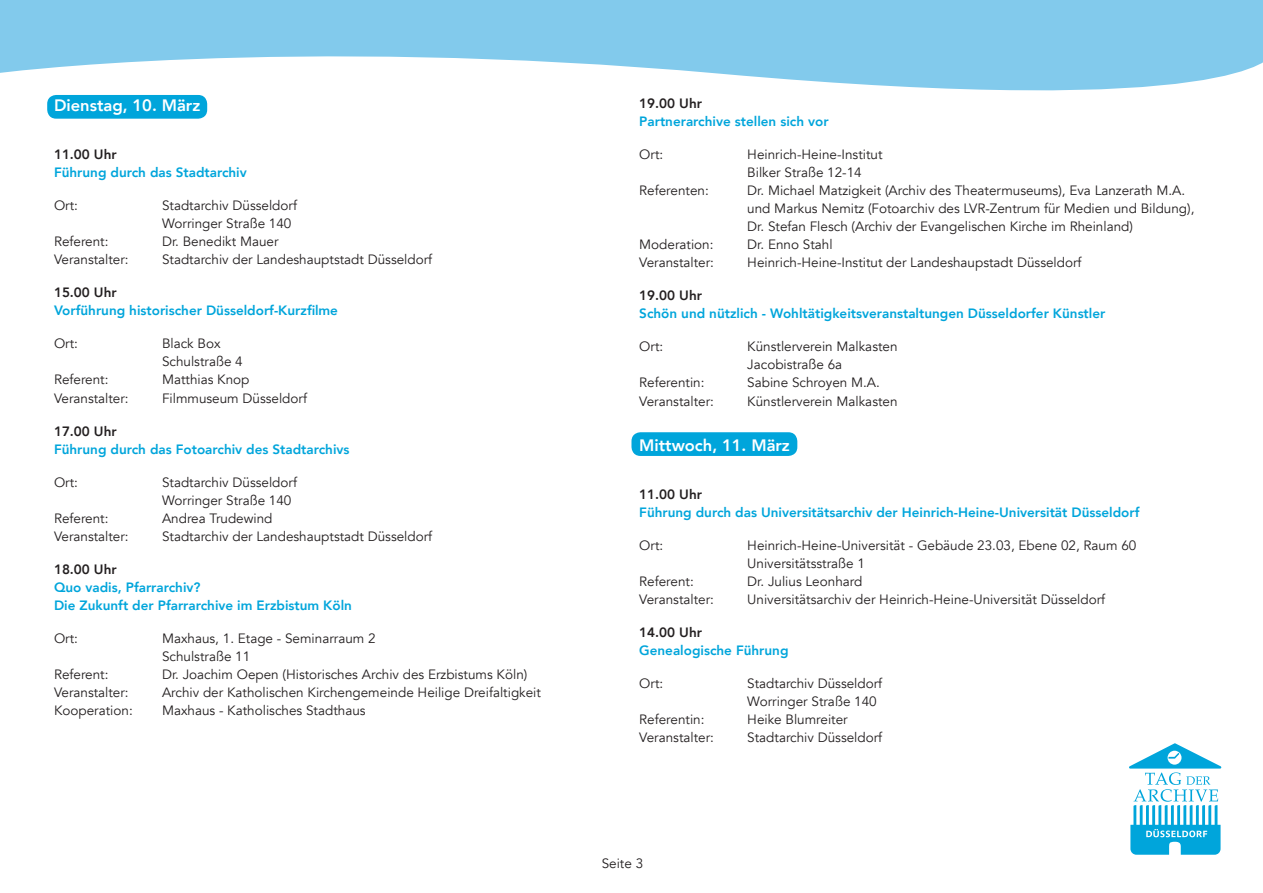
<style>
.page{position:relative;width:1263px;height:893px;background:#fff}
.page>*{position:absolute;margin:0;border:0;box-sizing:border-box;transform-origin:0 0}
.t1{font:800 16.5px "Avenir";color:#fff}
.t2{font:13.5px/18px "Avenir";color:#231f20}
.t3{font:800 13.5px "Avenir";color:#00a5db}
.t4{font:800 13.5px "Avenir";color:#231f20}
</style>
<div class="page">
<div style="left:631px;top:432px;width:166px;height:24px;background:#00a5db;border-radius:9px"></div>
<svg style="left:0;top:0;width:1263px;height:119px;fill:#82caec"></svg>
<svg style="left:1129px;top:743px;width:92px;height:112px"></svg>
<p class="t1" style="left:54px;top:93px;width:148px">Dienstag, 10. März</p>
<p class="t4" style="left:54px;top:144px;width:64px">11.00 Uhr</p>
<p class="t3" style="left:54px;top:162px;width:194px">Führung durch das Stadtarchiv</p>
<p class="t2" style="left:54px;top:197px;width:25px">Ort:</p>
<p class="t2" style="left:162px;top:197px;width:136px">Stadtarchiv Düsseldorf</p>
<p class="t2" style="left:162px;top:215px;width:131px">Worringer Straße 140</p>
<p class="t2" style="left:54px;top:233px;width:56px">Referent:</p>
<p class="t2" style="left:162px;top:233px;width:118px">Dr. Benedikt Mauer</p>
<p class="t2" style="left:54px;top:251px;width:76px">Veranstalter:</p>
<p class="t2" style="left:162px;top:251px;width:272px">Stadtarchiv der Landeshauptstadt Düsseldorf</p>
<p class="t4" style="left:54px;top:282px;width:64px">15.00 Uhr</p>
<p class="t3" style="left:54px;top:300px;width:285px">Vorführung historischer Düsseldorf-Kurzfilme</p>
<p class="t2" style="left:54px;top:335px;width:25px">Ort:</p>
<p class="t2" style="left:162px;top:335px;width:60px">Black Box</p>
<p class="t2" style="left:162px;top:353px;width:82px">Schulstraße 4</p>
<p class="t2" style="left:54px;top:371px;width:56px">Referent:</p>
<p class="t2" style="left:162px;top:371px;width:89px">Matthias Knop</p>
<p class="t2" style="left:54px;top:389px;width:76px">Veranstalter:</p>
<p class="t2" style="left:162px;top:389px;width:147px">Filmmuseum Düsseldorf</p>
<p class="t4" style="left:54px;top:420px;width:64px">17.00 Uhr</p>
<p class="t3" style="left:54px;top:438px;width:297px">Führung durch das Fotoarchiv des Stadtarchivs</p>
<p class="t2" style="left:54px;top:473px;width:25px">Ort:</p>
<p class="t2" style="left:162px;top:473px;width:136px">Stadtarchiv Düsseldorf</p>
<p class="t2" style="left:162px;top:491px;width:131px">Worringer Straße 140</p>
<p class="t2" style="left:54px;top:509px;width:56px">Referent:</p>
<p class="t2" style="left:162px;top:509px;width:112px">Andrea Trudewind</p>
<p class="t2" style="left:54px;top:527px;width:76px">Veranstalter:</p>
<p class="t2" style="left:162px;top:527px;width:272px">Stadtarchiv der Landeshauptstadt Düsseldorf</p>
<p class="t4" style="left:54px;top:558px;width:64px">18.00 Uhr</p>
<p class="t3" style="left:54px;top:576px;width:148px">Quo vadis, Pfarrarchiv?</p>
<p class="t3" style="left:54px;top:594px;width:300px">Die Zukunft der Pfarrarchive im Erzbistum Köln</p>
<p class="t2" style="left:54px;top:629px;width:25px">Ort:</p>
<p class="t2" style="left:162px;top:629px;width:215px">Maxhaus, 1. Etage - Seminarraum 2</p>
<p class="t2" style="left:162px;top:647px;width:90px">Schulstraße 11</p>
<p class="t2" style="left:54px;top:665px;width:56px">Referent:</p>
<p class="t2" style="left:162px;top:665px;width:367px">Dr. Joachim Oepen (Historisches Archiv des Erzbistums Köln)</p>
<p class="t2" style="left:54px;top:683px;width:76px">Veranstalter:</p>
<p class="t2" style="left:162px;top:683px;width:380px">Archiv der Katholischen Kirchengemeinde Heilige Dreifaltigkeit</p>
<p class="t2" style="left:54px;top:701px;width:80px">Kooperation:</p>
<p class="t2" style="left:162px;top:701px;width:205px">Maxhaus - Katholisches Stadthaus</p>
<p class="t4" style="left:639px;top:93px;width:64px">19.00 Uhr</p>
<p class="t3" style="left:639px;top:111px;width:191px">Partnerarchive stellen sich vor</p>
<p class="t2" style="left:639px;top:146px;width:25px">Ort:</p>
<p class="t2" style="left:747px;top:146px;width:137px">Heinrich-Heine-Institut</p>
<p class="t2" style="left:747px;top:164px;width:116px">Bilker Straße 12-14</p>
<p class="t2" style="left:639px;top:182px;width:71px">Referenten:</p>
<p class="t2" style="left:747px;top:182px;width:449px">Dr. Michael Matzigkeit (Archiv des Theatermuseums), Eva Lanzerath M.A. und Markus Nemitz (Fotoarchiv des LVR-Zentrum für Medien und Bildung),<br>Dr. Stefan Flesch (Archiv der Evangelischen Kirche im Rheinland)</p>
<p class="t2" style="left:639px;top:236px;width:76px">Moderation:</p>
<p class="t2" style="left:747px;top:236px;width:87px">Dr. Enno Stahl</p>
<p class="t2" style="left:639px;top:254px;width:76px">Veranstalter:</p>
<p class="t2" style="left:747px;top:254px;width:336px">Heinrich-Heine-Institut der Landeshaupstadt Düsseldorf</p>
<p class="t4" style="left:639px;top:285px;width:64px">19.00 Uhr</p>
<p class="t3" style="left:639px;top:303px;width:468px">Schön und nützlich - Wohltätigkeitsveranstaltungen Düsseldorfer Künstler</p>
<p class="t2" style="left:639px;top:338px;width:25px">Ort:</p>
<p class="t2" style="left:747px;top:338px;width:152px">Künstlerverein Malkasten</p>
<p class="t2" style="left:747px;top:356px;width:97px">Jacobistraße 6a</p>
<p class="t2" style="left:639px;top:374px;width:67px">Referentin:</p>
<p class="t2" style="left:747px;top:374px;width:134px">Sabine Schroyen M.A.</p>
<p class="t2" style="left:639px;top:392px;width:76px">Veranstalter:</p>
<p class="t2" style="left:747px;top:392px;width:152px">Künstlerverein Malkasten</p>
<p class="t1" style="left:639px;top:432px;width:152px">Mittwoch, 11. März</p>
<p class="t4" style="left:639px;top:483px;width:64px">11.00 Uhr</p>
<p class="t3" style="left:639px;top:501px;width:502px">Führung durch das Universitätsarchiv der Heinrich-Heine-Universität Düsseldorf</p>
<p class="t2" style="left:639px;top:536px;width:25px">Ort:</p>
<p class="t2" style="left:747px;top:536px;width:391px">Heinrich-Heine-Universität - Gebäude 23.03, Ebene 02, Raum 60</p>
<p class="t2" style="left:747px;top:554px;width:119px">Universitätsstraße 1</p>
<p class="t2" style="left:639px;top:572px;width:56px">Referent:</p>
<p class="t2" style="left:747px;top:572px;width:117px">Dr. Julius Leonhard</p>
<p class="t2" style="left:639px;top:590px;width:76px">Veranstalter:</p>
<p class="t2" style="left:747px;top:590px;width:359px">Universitätsarchiv der Heinrich-Heine-Universität Düsseldorf</p>
<p class="t4" style="left:639px;top:621px;width:64px">14.00 Uhr</p>
<p class="t3" style="left:639px;top:639px;width:151px">Genealogische Führung</p>
<p class="t2" style="left:639px;top:674px;width:25px">Ort:</p>
<p class="t2" style="left:747px;top:674px;width:136px">Stadtarchiv Düsseldorf</p>
<p class="t2" style="left:747px;top:692px;width:131px">Worringer Straße 140</p>
<p class="t2" style="left:639px;top:710px;width:67px">Referentin:</p>
<p class="t2" style="left:747px;top:710px;width:102px">Heike Blumreiter</p>
<p class="t2" style="left:639px;top:728px;width:76px">Veranstalter:</p>
<p class="t2" style="left:747px;top:728px;width:136px">Stadtarchiv Düsseldorf</p>
<p class="t2" style="left:602px;top:855px;width:43px">Seite 3</p>
</div>
